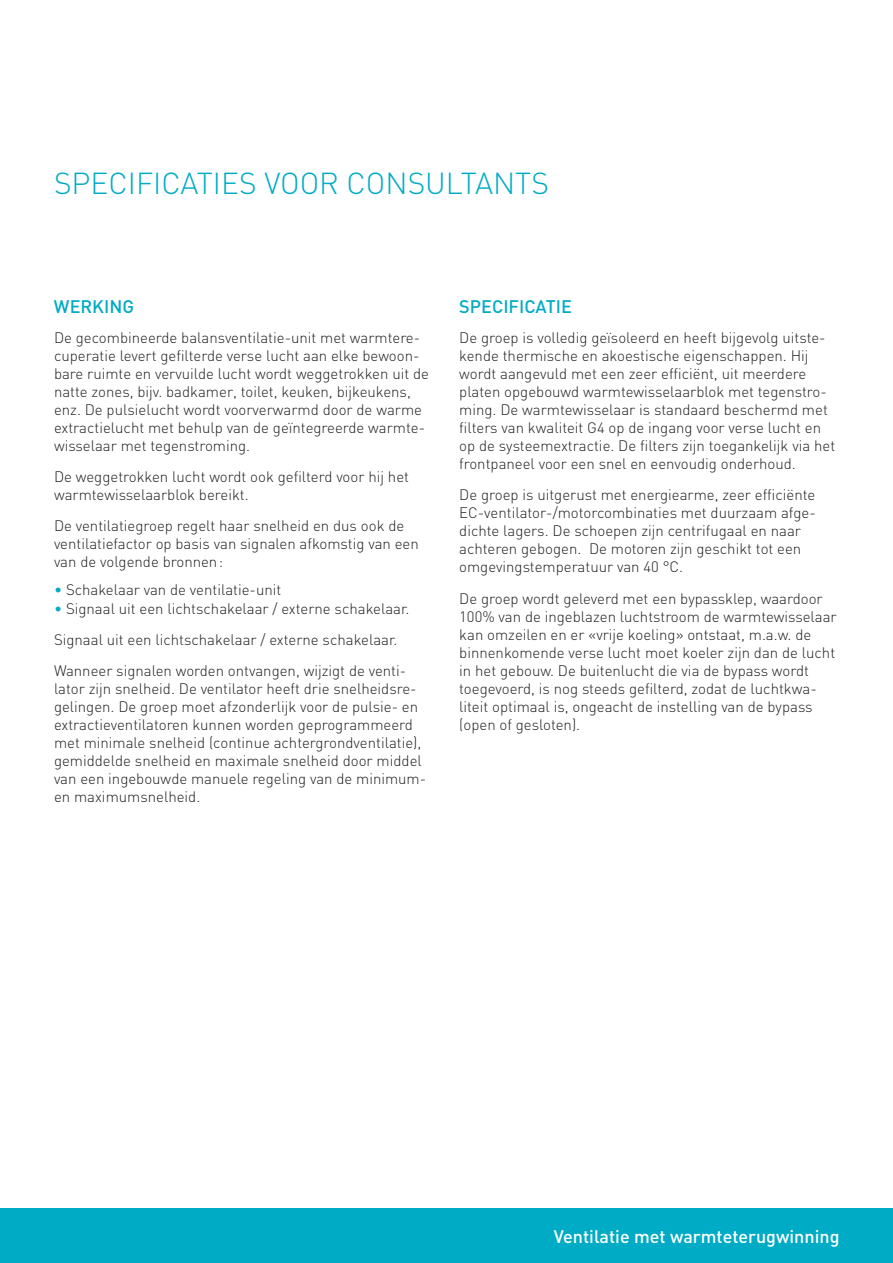
<style>
.page{position:relative;width:893px;height:1263px;background:#fff}
.page>*{position:absolute;margin:0;border:0;box-sizing:border-box;transform-origin:0 0}
.t1{font:300 30px "DIN";color:#00abc5}
.t2{font:500 18px "DIN";color:#fff}
.t3{font:500 18px "DIN";color:#00abc5}
.t4{font:300 15px/18px "DIN";color:#231f20}
.s1{color:#00abc5}
</style>
<div class="page">
<div style="left:0;top:1209px;width:893px;height:54px;background:#00abc5"></div>
<h1 class="t1" style="left:54px;top:165px;width:497px">SPECIFICATIES VOOR CONSULTANTS</h1>
<p class="t3" style="left:54px;top:295px;width:82px">WERKING</p>
<p class="t4" style="left:54px;top:329px;width:377px">De gecombineerde balansventilatie-unit met warmtere&shy;cuperatie levert gefilterde verse lucht aan elke bewoon&shy;bare ruimte en vervuilde lucht wordt weggetrokken uit de natte zones, bijv. badkamer, toilet, keuken, bijkeukens, enz. De pulsielucht wordt voorverwarmd door de warme extractielucht met behulp van de geïntegreerde warmte&shy;wisselaar met tegenstroming.</p>
<p class="t4" style="left:54px;top:467px;width:357px">De weggetrokken lucht wordt ook gefilterd voor hij het warmtewisselaarblok bereikt.</p>
<p class="t4" style="left:54px;top:516px;width:366px">De ventilatiegroep regelt haar snelheid en dus ook de ventilatiefactor op basis van signalen afkomstig van een van de volgende bronnen:</p>
<p class="t4" style="left:54px;top:580px;width:229px"><span class="s1">•</span> Schakelaar van de ventilatie-unit</p>
<p class="t4" style="left:54px;top:593px;width:357px;line-height:30.8px"><span class="s1">•</span> Signaal uit een lichtschakelaar / externe schakelaar.<br>Signaal uit een lichtschakelaar / externe schakelaar.<br>Wanneer signalen worden ontvangen, wijzigt de venti-</p>
<p class="t4" style="left:54px;top:679px;width:374px">lator zijn snelheid. De ventilator heeft drie snelheidsre&shy;gelingen. De groep moet afzonderlijk voor de pulsie- en extractieventilatoren kunnen worden geprogrammeerd met minimale snelheid (continue achtergrondventilatie), gemiddelde snelheid en maximale snelheid door middel van een ingebouwde manuele regeling van de minimum&shy;en maximumsnelheid.</p>
<p class="t3" style="left:459px;top:295px;width:114px">SPECIFICATIE</p>
<p class="t4" style="left:459px;top:329px;width:377px">De groep is volledig geïsoleerd en heeft bijgevolg uitste&shy;kende thermische en akoestische eigenschappen. Hij wordt aangevuld met een zeer efficiënt, uit meerdere platen opgebouwd warmtewisselaarblok met tegenstro&shy;ming. De warmtewisselaar is standaard beschermd met filters van kwaliteit G4 op de ingang voor verse lucht en op de systeemextractie. De filters zijn toegankelijk via het frontpaneel voor een snel en eenvoudig onderhoud.</p>
<p class="t4" style="left:459px;top:485px;width:358px">De groep is uitgerust met energiearme, zeer efficiënte EC-ventilator-/motorcombinaties met duurzaam afge&shy;dichte lagers. De schoepen zijn centrifugaal en naar achteren gebogen. De motoren zijn geschikt tot een omgevingstemperatuur van 40 °C.</p>
<p class="t4" style="left:459px;top:590px;width:379px">De groep wordt geleverd met een bypassklep, waardoor 100% van de ingeblazen luchtstroom de warmtewisselaar kan omzeilen en er «vrije koeling» ontstaat, m.a.w. de binnenkomende verse lucht moet koeler zijn dan de lucht in het gebouw. De buitenlucht die via de bypass wordt toegevoerd, is nog steeds gefilterd, zodat de luchtkwa&shy;liteit optimaal is, ongeacht de instelling van de bypass (open of gesloten).</p>
<p class="t2" style="left:554px;top:1224px;width:287px">Ventilatie met warmteterugwinning</p>
</div>
